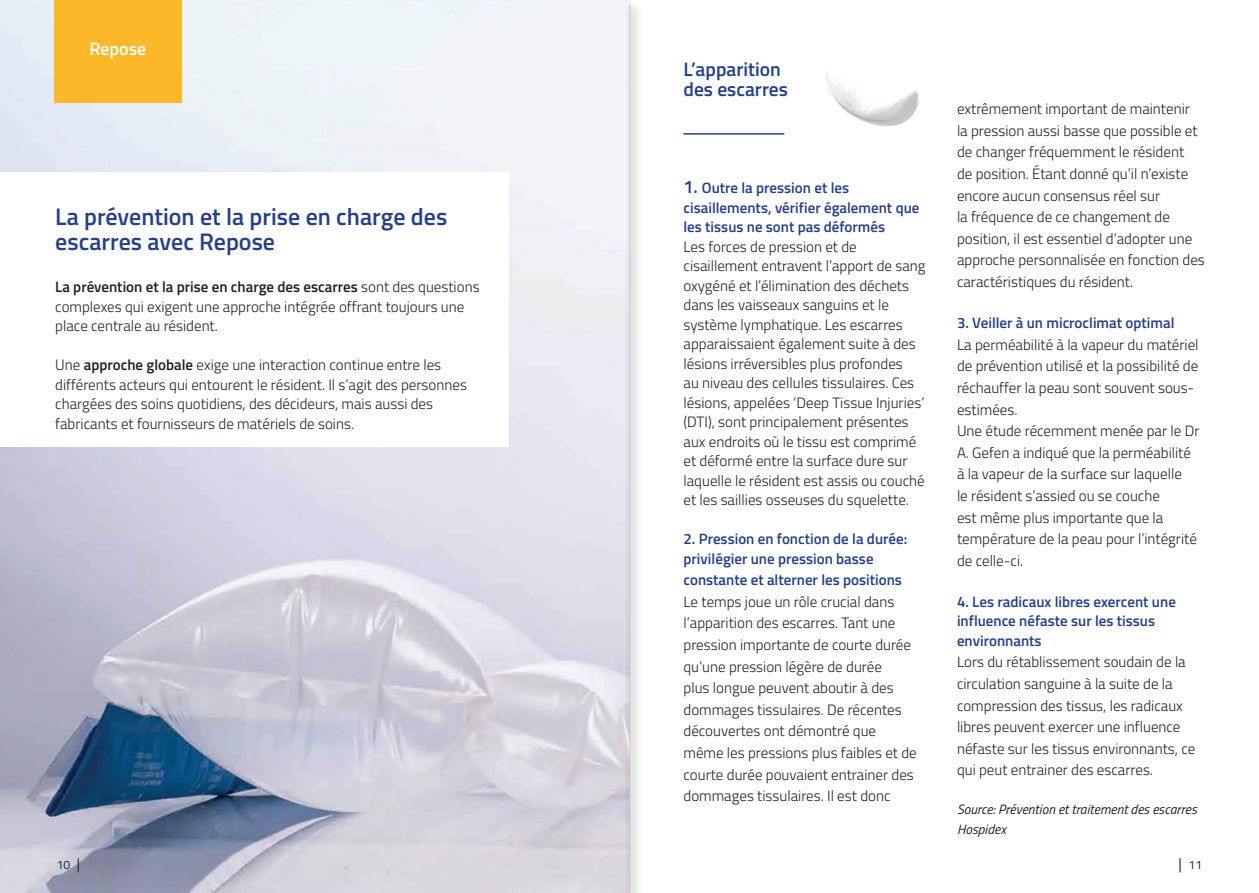
<style>
.page{position:relative;width:1259px;height:893px;background:#fff}
.page>*{position:absolute;margin:0;border:0;box-sizing:border-box;transform-origin:0 0}
.t1{font:600 24px/25.5px "Titillium Web";color:#253f8e}
.t2{font:600 19.5px/19.5px "Titillium Web";color:#253f8e}
.t3{font:600 18px "Titillium Web";color:#fff}
.t4{font:300 15px/21.6px "Titillium Web";color:#231f20}
.t5{font:600 15px/19.5px "Titillium Web";color:#253f8e}
.t6{font:italic 13.5px/19.5px "Titillium Web";color:#231f20}
.t7{font:12px "Titillium Web";color:#231f20}
.s1{font-weight:600}
.s2{font-size:15px}
.s3{font-size:18px}
</style>
<div class="page">
<img style="left:0;top:0;width:624px;height:893px">
<div style="left:0;top:172px;width:508px;height:274px;background:#fff"></div>
<hr style="left:683px;top:133px;width:101px;height:2px;background:#253f8e">
<img style="left:826px;top:72px;width:93px;height:54px">
<div style="left:54px;top:0;width:128px;height:102px;background:#fcb828"></div>
<div style="left:624px;top:0;width:18px;height:893px;background:#231f20;opacity:.75"></div>
<hr style="left:629px;top:4px;width:2px;height:889px;background:#d1d2d4">
<p class="t3" style="left:89px;top:35px;width:58px">Repose</p>
<h1 class="t1" style="left:55px;top:203px;width:393px">La prévention et la prise en charge des escarres avec Repose</h1>
<p class="t4" style="left:55px;top:277px;width:426px;line-height:19.5px"><span class="s1">La prévention et la prise en charge des escarres</span> sont des questions complexes qui exigent une approche intégrée offrant toujours une place centrale au résident.</p>
<p class="t4" style="left:55px;top:355px;width:413px;line-height:19.5px">Une <span class="s1">approche globale</span> exige une interaction continue entre les différents acteurs qui entourent le résident. Il s’agit des personnes chargées des soins quotidiens, des décideurs, mais aussi des fabricants et fournisseurs de matériels de soins.</p>
<p class="t7" style="left:57px;top:856px;width:25px">10 <span class="s2">|</span></p>
<h2 class="t2" style="left:683px;top:59px;width:106px">L’apparition des escarres</h2>
<p class="t5" style="left:683px;top:177px;width:237px"><span class="s3">1.</span> Outre la pression et les cisaillements, vérifier également que les tissus ne sont pas déformés</p>
<p class="t4" style="left:683px;top:236px;width:243px;line-height:19.5px">Les forces de pression et de cisaillement entravent l’apport de sang oxygéné et l’élimination des déchets dans les vaisseaux sanguins et le système lymphatique. Les escarres apparaissaient également suite à des lésions irréversibles plus profondes<br>au niveau des cellules tissulaires. Ces lésions, appelées ‘Deep Tissue Injuries’ (DTI), sont principalement présentes aux endroits où le tissu est comprimé et déformé entre la surface dure sur laquelle le résident est assis ou couché et les saillies osseuses du squelette.</p>
<p class="t5" style="left:683px;top:528px;width:225px">2. Pression en fonction de la durée: privilégier une pression basse</p>
<p class="t5" style="left:683px;top:569px;width:220px">constante et alterner les positions</p>
<p class="t4" style="left:683px;top:590px;width:235px">Le temps joue un rôle crucial dans l’apparition des escarres. Tant une pression importante de courte durée qu’une pression légère de durée<br>plus longue peuvent aboutir à des dommages tissulaires. De récentes découvertes ont démontré que même les pressions plus faibles et de courte durée pouvaient entrainer des dommages tissulaires. Il est donc</p>
<p class="t4" style="left:957px;top:97px;width:249px">extrêmement important de maintenir<br>la pression aussi basse que possible et de changer fréquemment le résident<br>de position. Étant donné qu’il n’existe encore aucun consensus réel sur<br>la fréquence de ce changement de position, il est essentiel d’adopter une approche personnalisée en fonction des caractéristiques du résident.</p>
<p class="t5" style="left:957px;top:312px;width:219px">3. Veiller à un microclimat optimal</p>
<p class="t4" style="left:957px;top:333px;width:244px">La perméabilité à la vapeur du matériel de prévention utilisé et la possibilité de réchauffer la peau sont souvent sous&shy;estimées.<br>Une étude récemment menée par le Dr<br>A. Gefen a indiqué que la perméabilité à la vapeur de la surface sur laquelle<br>le résident s’assied ou se couche<br>est même plus importante que la température de la peau pour l’intégrité de celle-ci.</p>
<p class="t5" style="left:957px;top:591px;width:220px">4. Les radicaux libres exercent une influence néfaste sur les tissus environnants</p>
<p class="t4" style="left:957px;top:651px;width:240px">Lors du rétablissement soudain de la circulation sanguine à la suite de la compression des tissus, les radicaux libres peuvent exercer une influence néfaste sur les tissus environnants, ce qui peut entrainer des escarres.</p>
<p class="t6" style="left:957px;top:799px;width:241px">Source: Prévention et traitement des escarres<br>Hospidex</p>
<p class="t7" style="left:1178px;top:856px;width:25px"><span class="s2">|</span> 11</p>
</div>
